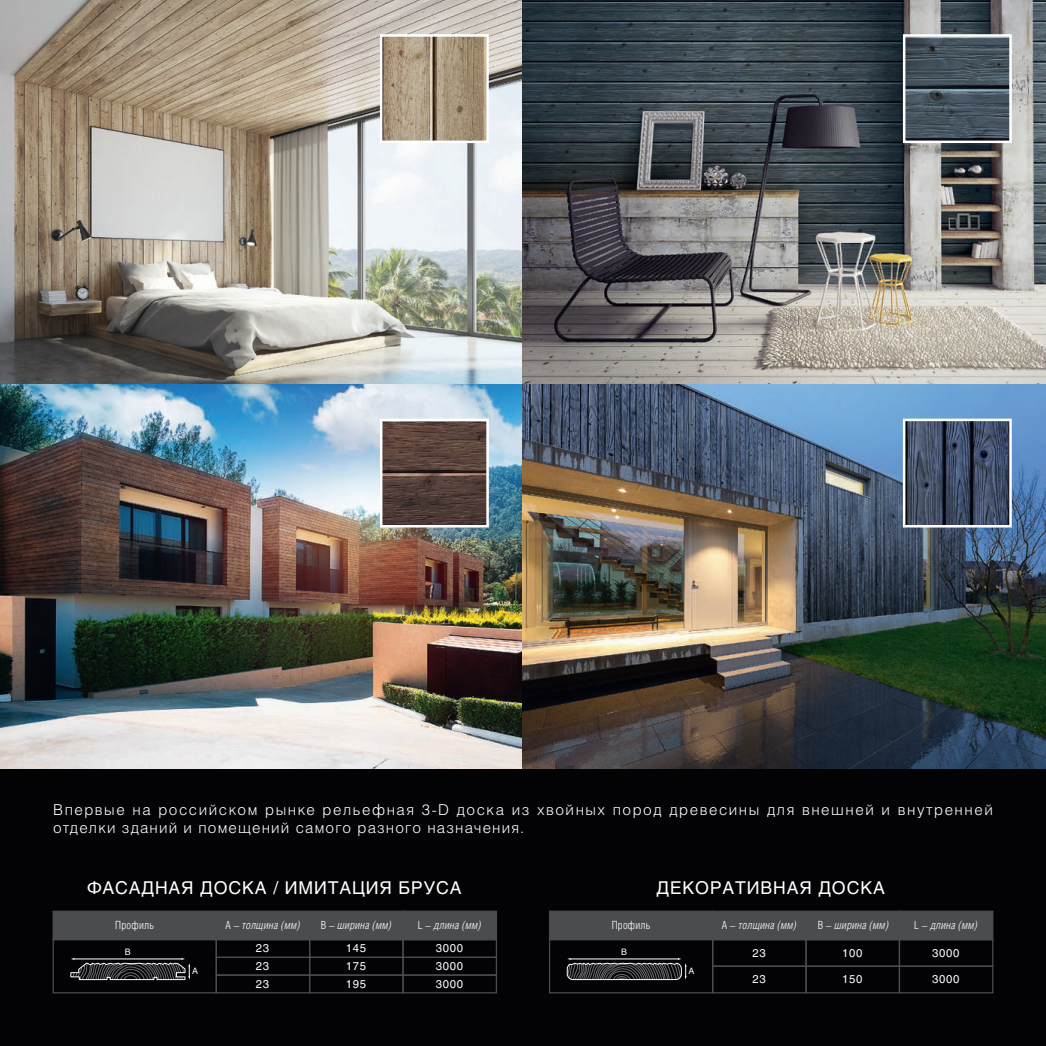
<style>
.page{position:relative;width:1046px;height:1046px;background:#fff}
.page>*{position:absolute;margin:0;border:0;box-sizing:border-box;transform-origin:0 0}
.t1{font:17.5px "Helios";letter-spacing:.05em;color:#fff}
.t2{font:300 15px/18px "Helios";letter-spacing:.1em;color:#fff}
.t3{font:italic 300 11.25px "Helios Cond";letter-spacing:.025em;color:#fff}
.t4{font:11.25px/17.8px "Helios";letter-spacing:.06em;color:#fff;text-align:justify}
.t5{font:300 11.25px "Helios Cond";letter-spacing:.025em;color:#fff}
.t6{font:8.75px "Helios";color:#fff}
.s1{font-style:normal}
</style>
<div class="page">
<div style="left:0;top:0;width:1045px;height:1045px;background:#030305"></div>
<img style="left:0;top:0;width:1045px;height:768px">
<img style="left:383px;top:421px;width:103px;height:103px">
<div style="left:380px;top:418px;width:109px;height:109px;border:2px solid #fff"></div>
<img style="left:905px;top:37px;width:103px;height:103px">
<div style="left:902px;top:34px;width:109px;height:109px;border:2px solid #fff"></div>
<img style="left:905px;top:421px;width:103px;height:103px">
<div style="left:902px;top:418px;width:109px;height:109px;border:2px solid #fff"></div>
<img style="left:383px;top:37px;width:102px;height:103px">
<div style="left:380px;top:34px;width:108px;height:109px;border:2px solid #fff"></div>
<div style="left:402px;top:910px;width:95px;height:30px;background:#4b4c4d;border:1px solid #4b4c4d"></div>
<div style="left:309px;top:910px;width:95px;height:30px;background:#4b4c4d;border:1px solid #4b4c4d"></div>
<div style="left:216px;top:910px;width:94px;height:30px;background:#4b4c4d;border:1px solid #4b4c4d"></div>
<div style="left:53px;top:910px;width:164px;height:30px;background:#4b4c4d;border:1px solid #4b4c4d"></div>
<div style="left:309px;top:938px;width:94px;height:19px;border:1px solid #4b4c4d"></div>
<div style="left:216px;top:956px;width:94px;height:19px;border:1px solid #4b4c4d"></div>
<div style="left:309px;top:956px;width:94px;height:19px;border:1px solid #4b4c4d"></div>
<div style="left:216px;top:974px;width:94px;height:19px;border:1px solid #4b4c4d"></div>
<div style="left:53px;top:938px;width:164px;height:55px;border:1px solid #4b4c4d"></div>
<div style="left:309px;top:974px;width:94px;height:19px;border:1px solid #4b4c4d"></div>
<div style="left:402px;top:938px;width:95px;height:19px;border:1px solid #4b4c4d"></div>
<div style="left:402px;top:956px;width:95px;height:19px;border:1px solid #4b4c4d"></div>
<div style="left:402px;top:974px;width:95px;height:19px;border:1px solid #4b4c4d"></div>
<svg style="left:70px;top:958px;width:120px;height:22px"></svg>
<div style="left:898px;top:910px;width:95px;height:30px;background:#4b4c4d;border:1px solid #4b4c4d"></div>
<div style="left:806px;top:910px;width:94px;height:30px;background:#4b4c4d;border:1px solid #4b4c4d"></div>
<div style="left:712px;top:910px;width:94px;height:30px;background:#4b4c4d;border:1px solid #4b4c4d"></div>
<div style="left:549px;top:910px;width:164px;height:30px;background:#4b4c4d;border:1px solid #4b4c4d"></div>
<div style="left:805px;top:938px;width:94px;height:28px;border:1px solid #4b4c4d"></div>
<div style="left:712px;top:965px;width:94px;height:28px;border:1px solid #4b4c4d"></div>
<div style="left:805px;top:965px;width:94px;height:28px;border:1px solid #4b4c4d"></div>
<div style="left:549px;top:938px;width:164px;height:55px;border:1px solid #4b4c4d"></div>
<div style="left:898px;top:938px;width:95px;height:28px;border:1px solid #4b4c4d"></div>
<div style="left:898px;top:965px;width:95px;height:28px;border:1px solid #4b4c4d"></div>
<svg style="left:566px;top:958px;width:120px;height:22px"></svg>
<p class="t2" style="left:53px;top:800px;width:941px">Впервые на российском рынке рельефная 3-D доска из хвойных пород древесины для внешней и внутренней отделки зданий и помещений самого разного назначения.</p>
<p class="t1" style="left:87px;top:876px;width:376px">ФАСАДНАЯ ДОСКА / ИМИТАЦИЯ БРУСА</p>
<p class="t1" style="left:656px;top:876px;width:230px">ДЕКОРАТИВНАЯ ДОСКА</p>
<p class="t5" style="left:115px;top:918px;width:40px">Профиль</p>
<p class="t3" style="left:225px;top:918px;width:76px"><span class="s1">A –</span> толщина (мм)</p>
<p class="t3" style="left:321px;top:918px;width:72px"><span class="s1">B –</span> ширина (мм)</p>
<p class="t3" style="left:418px;top:918px;width:65px"><span class="s1">L –</span> длина (мм)</p>
<p class="t4" style="left:256px;top:938px;width:15px">23</p>
<p class="t4" style="left:346px;top:938px;width:22px">145</p>
<p class="t4" style="left:256px;top:956px;width:15px">23</p>
<p class="t4" style="left:346px;top:956px;width:22px">175</p>
<p class="t4" style="left:256px;top:974px;width:15px">23</p>
<p class="t4" style="left:346px;top:974px;width:22px">195</p>
<p class="t5" style="left:611px;top:918px;width:40px">Профиль</p>
<p class="t3" style="left:721px;top:918px;width:76px"><span class="s1">A –</span> толщина (мм)</p>
<p class="t3" style="left:817px;top:918px;width:72px"><span class="s1">B –</span> ширина (мм)</p>
<p class="t3" style="left:914px;top:918px;width:65px"><span class="s1">L –</span> длина (мм)</p>
<p class="t4" style="left:752px;top:943px;width:15px">23</p>
<p class="t4" style="left:842px;top:943px;width:22px">100</p>
<p class="t4" style="left:752px;top:969px;width:15px">23</p>
<p class="t4" style="left:842px;top:969px;width:22px">150</p>
<p class="t4" style="left:435px;top:938px;width:29px">3000<br>3000<br>3000</p>
<p class="t4" style="left:931px;top:943px;width:29px">3000</p>
<p class="t4" style="left:931px;top:969px;width:29px">3000</p>
<p class="t6" style="left:125px;top:946px;width:7px">B</p>
<p class="t6" style="left:621px;top:946px;width:7px">B</p>
<p class="t6" style="left:192px;top:965px;width:7px">A</p>
<p class="t6" style="left:688px;top:965px;width:7px">A</p>
</div>
